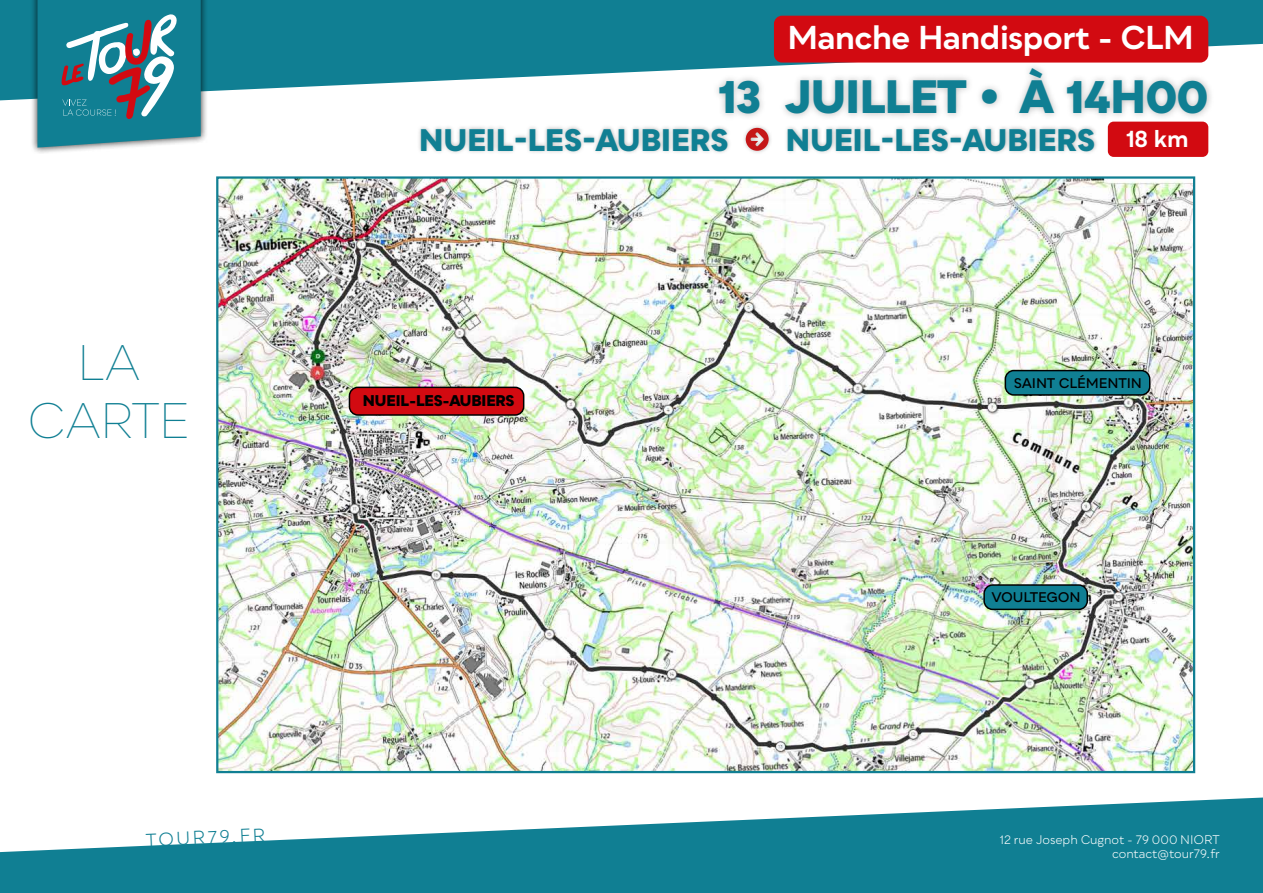
<style>
.page{position:relative;width:1263px;height:893px;background:#fff}
.page>*{position:absolute;margin:0;border:0;box-sizing:border-box;transform-origin:0 0}
.t1{font:100 48.15px/57.8px "Qualion";letter-spacing:-.02em;color:#107f93;text-align:center}
.t2{font:800 45.15px "Qualion";letter-spacing:-.01em;color:#107f93}
.t3{font:700 31.95px "Qualion";letter-spacing:-.015em;color:#fff}
.t4{font:800 30.15px "Qualion";letter-spacing:-.005em;color:#107f93}
.t5{font:700 22.95px "Qualion";color:#fff}
.t6{font:18px "Qualion";color:#107f93}
.t7{font:800 15px "Qualion";letter-spacing:-.015em;color:#000}
.t8{font:600 13.5px "Qualion";letter-spacing:-.015em;color:#000}
.t9{font:12px/14.4px "Qualion";letter-spacing:-.005em;color:#fff;text-align:right}
</style>
<div class="page">
<svg style="left:0;top:797px;width:1263px;height:96px;fill:#107f93"></svg>
<svg style="left:0;top:0;width:1263px;height:100px;fill:#107f93"></svg>
<div style="left:30px;top:0;width:178px;height:154px;background:#000;opacity:.75"></div>
<svg style="left:37px;top:0;width:164px;height:148px;background:#3c8898"></svg>
<img style="left:219px;top:179px;width:973px;height:591px">
<div style="left:774px;top:16px;width:434px;height:47px;background:#d20a11;border-radius:8px"></div>
<div style="left:712px;top:61px;width:503px;height:60px;background:#000;opacity:.27"></div>
<div style="left:416px;top:124px;width:682px;height:31px;background:#000;opacity:.27"></div>
<svg style="left:746px;top:128px;width:23px;height:23px"></svg>
<div style="left:1108px;top:122px;width:100px;height:35px;background:#d20a11;border-radius:6px"></div>
<div style="left:349px;top:387px;width:175px;height:28px;background:#d20a11;border-radius:9px"></div>
<div style="left:349px;top:387px;width:175px;height:29px;border:2px solid #000;border-radius:9px"></div>
<div style="left:984px;top:585px;width:103px;height:24px;background:#107f93;border-radius:9px"></div>
<div style="left:983px;top:584px;width:105px;height:26px;border:2px solid #000;border-radius:9px"></div>
<div style="left:1005px;top:371px;width:145px;height:24px;background:#107f93;border-radius:9px"></div>
<div style="left:1004px;top:370px;width:146px;height:26px;border:2px solid #000;border-radius:9px"></div>
<h1 class="t1" style="left:27px;top:335px;width:165px">LA<br>CARTE</h1>
<h3 class="t6" style="left:146px;top:829px;width:121px;rotate:-2deg">TOUR79.FR</h3>
<h3 class="t3" style="left:788px;top:19px;width:408px">Manche Handisport - CLM</h3>
<h2 class="t2" style="left:718px;top:71px;width:491px">13 JUILLET • À 14H00</h2>
<h3 class="t4" style="left:419px;top:123px;width:311px">NUEIL-LES-AUBIERS</h3>
<h3 class="t4" style="left:786px;top:123px;width:311px">NUEIL-LES-AUBIERS</h3>
<h3 class="t5" style="left:1126px;top:125px;width:64px">18 km</h3>
<p class="t7" style="left:363px;top:392px;width:153px">NUEIL-LES-AUBIERS</p>
<p class="t8" style="left:1014px;top:375px;width:130px">SAINT CLÉMENTIN</p>
<p class="t8" style="left:991px;top:589px;width:91px">VOULTEGON</p>
<p class="t9" style="left:1000px;top:832px;width:221px">12 rue Joseph Cugnot - 79 000 NIORT contact@tour79.fr</p>
</div>
